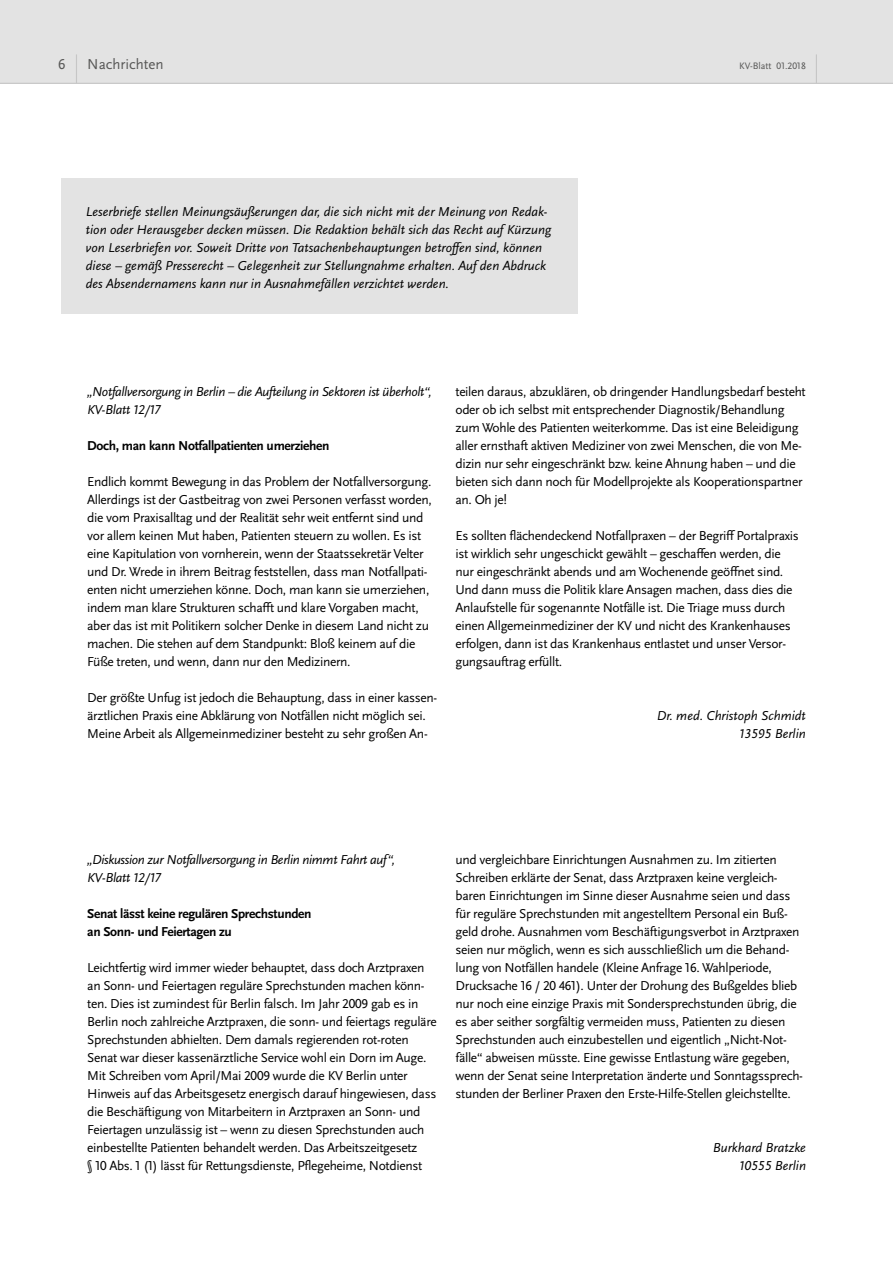
<style>
.page{position:relative;width:893px;height:1263px;background:#fff}
.page>*{position:absolute;margin:0;border:0;box-sizing:border-box;transform-origin:0 0}
.t1{font:15px "Scala Sans Pro";color:#575756}
.t2{font:13.5px/18px "Scala Sans Pro";letter-spacing:-.025em;color:#000}
.t3{font:italic 13.5px/18px "Scala Sans Pro";color:#000;text-align:right}
.t4{font:italic 13.5px/18px "Scala Sans Pro";letter-spacing:-.025em;color:#000}
.t5{font:700 13.5px/18px "Scala Sans Pro";letter-spacing:-.025em;color:#000}
.t6{font:9.75px "Scala Sans Pro";color:#575756}
</style>
<div class="page">
<div style="left:0;top:0;width:893px;height:83px;background:#e3e3e3"></div>
<svg style="left:816px;top:54px;width:1px;height:29px"></svg>
<svg style="left:76px;top:54px;width:1px;height:29px"></svg>
<hr style="left:0;top:83px;width:893px;height:1px;background:#c6c6c6">
<div style="left:61px;top:178px;width:517px;height:136px;background:#e3e3e3"></div>
<p class="t1" style="left:58px;top:56px;width:9px">6</p>
<p class="t1" style="left:87px;top:56px;width:78px">Nachrichten</p>
<p class="t6" style="left:739px;top:60px;width:68px">KV-Blatt 01.2018</p>
<p class="t3" style="left:86px;top:203px;width:467px;text-align:left">Leserbriefe stellen Meinungsäußerungen dar, die sich nicht mit der Meinung von Redak&shy;tion oder Herausgeber decken müssen. Die Redaktion behält sich das Recht auf Kürzung von Leserbriefen vor. Soweit Dritte von Tatsachenbehauptungen betroffen sind, können diese – gemäß Presserecht – Gelegenheit zur Stellungnahme erhalten. Auf den Abdruck des Absendernamens kann nur in Ausnahmefällen verzichtet werden.</p>
<p class="t4" style="left:87px;top:383px;width:346px">„Notfallversorgung in Berlin – die Aufteilung in Sektoren ist überholt“,<br>KV-Blatt 12/17</p>
<p class="t5" style="left:87px;top:437px;width:244px">Doch, man kann Notfallpatienten umerziehen</p>
<p class="t2" style="left:87px;top:473px;width:346px">Endlich kommt Bewegung in das Problem der Notfallversorgung.<br>Allerdings ist der Gastbeitrag von zwei Personen verfasst worden, die vom Praxisalltag und der Realität sehr weit entfernt sind und vor allem keinen Mut haben, Patienten steuern zu wollen. Es ist eine Kapitulation von vornherein, wenn der Staatssekretär Velter und Dr. Wrede in ihrem Beitrag feststellen, dass man Notfallpati&shy;enten nicht umerziehen könne. Doch, man kann sie umerziehen, indem man klare Strukturen schafft und klare Vorgaben macht, aber das ist mit Politikern solcher Denke in diesem Land nicht zu machen. Die stehen auf dem Standpunkt: Bloß keinem auf die Füße treten, und wenn, dann nur den Medizinern.</p>
<p class="t2" style="left:87px;top:689px;width:352px">Der größte Unfug ist jedoch die Behauptung, dass in einer kassen&shy;ärztlichen Praxis eine Abklärung von Notfällen nicht möglich sei.<br>Meine Arbeit als Allgemeinmediziner besteht zu sehr großen An-</p>
<p class="t2" style="left:455px;top:383px;width:352px">teilen daraus, abzuklären, ob dringender Handlungsbedarf besteht oder ob ich selbst mit entsprechender Diagnostik/Behandlung zum Wohle des Patienten weiterkomme. Das ist eine Beleidigung aller ernsthaft aktiven Mediziner von zwei Menschen, die von Me&shy;dizin nur sehr eingeschränkt bzw. keine Ahnung haben – und die bieten sich dann noch für Modellprojekte als Kooperationspartner an. Oh je!</p>
<p class="t2" style="left:455px;top:527px;width:345px">Es sollten flächendeckend Notfallpraxen – der Begriff Portalpraxis ist wirklich sehr ungeschickt gewählt – geschaffen werden, die nur eingeschränkt abends und am Wochenende geöffnet sind.<br>Und dann muss die Politik klare Ansagen machen, dass dies die Anlaufstelle für sogenannte Notfälle ist. Die Triage muss durch einen Allgemeinmediziner der KV und nicht des Krankenhauses erfolgen, dann ist das Krankenhaus entlastet und unser Versor&shy;gungsauftrag erfüllt.</p>
<p class="t3" style="left:657px;top:707px;width:150px">Dr. med. Christoph Schmidt<br>13595 Berlin</p>
<p class="t4" style="left:87px;top:851px;width:309px">„Diskussion zur Notfallversorgung in Berlin nimmt Fahrt auf“,<br>KV-Blatt 12/17</p>
<p class="t5" style="left:87px;top:905px;width:226px">Senat lässt keine regulären Sprechstunden an Sonn- und Feiertagen zu</p>
<p class="t2" style="left:87px;top:959px;width:351px">Leichtfertig wird immer wieder behauptet, dass doch Arztpraxen an Sonn- und Feiertagen reguläre Sprechstunden machen könn&shy;ten. Dies ist zumindest für Berlin falsch. Im Jahr 2009 gab es in Berlin noch zahlreiche Arztpraxen, die sonn- und feiertags reguläre Sprechstunden abhielten. Dem damals regierenden rot-roten Senat war dieser kassenärztliche Service wohl ein Dorn im Auge.<br>Mit Schreiben vom April/Mai 2009 wurde die KV Berlin unter Hinweis auf das Arbeitsgesetz energisch darauf hingewiesen, dass die Beschäftigung von Mitarbeitern in Arztpraxen an Sonn- und Feiertagen unzulässig ist – wenn zu diesen Sprechstunden auch einbestellte Patienten behandelt werden. Das Arbeitszeitgesetz<br>§ 10 Abs. 1 (1) lässt für Rettungsdienste, Pflegeheime, Notdienst</p>
<p class="t2" style="left:456px;top:851px;width:349px">und vergleichbare Einrichtungen Ausnahmen zu. Im zitierten Schreiben erklärte der Senat, dass Arztpraxen keine vergleich&shy;baren Einrichtungen im Sinne dieser Ausnahme seien und dass für reguläre Sprechstunden mit angestelltem Personal ein Buß&shy;geld drohe. Ausnahmen vom Beschäftigungsverbot in Arztpraxen seien nur möglich, wenn es sich ausschließlich um die Behand&shy;lung von Notfällen handele (Kleine Anfrage 16. Wahlperiode, Drucksache 16 / 20 461). Unter der Drohung des Bußgeldes blieb nur noch eine einzige Praxis mit Sondersprechstunden übrig, die es aber seither sorgfältig vermeiden muss, Patienten zu diesen Sprechstunden auch einzubestellen und eigentlich „Nicht-Not&shy;fälle“ abweisen müsste. Eine gewisse Entlastung wäre gegeben, wenn der Senat seine Interpretation änderte und Sonntagssprech&shy;stunden der Berliner Praxen den Erste-Hilfe-Stellen gleichstellte.</p>
<p class="t3" style="left:713px;top:1139px;width:95px">Burkhard Bratzke<br>10555 Berlin</p>
</div>
